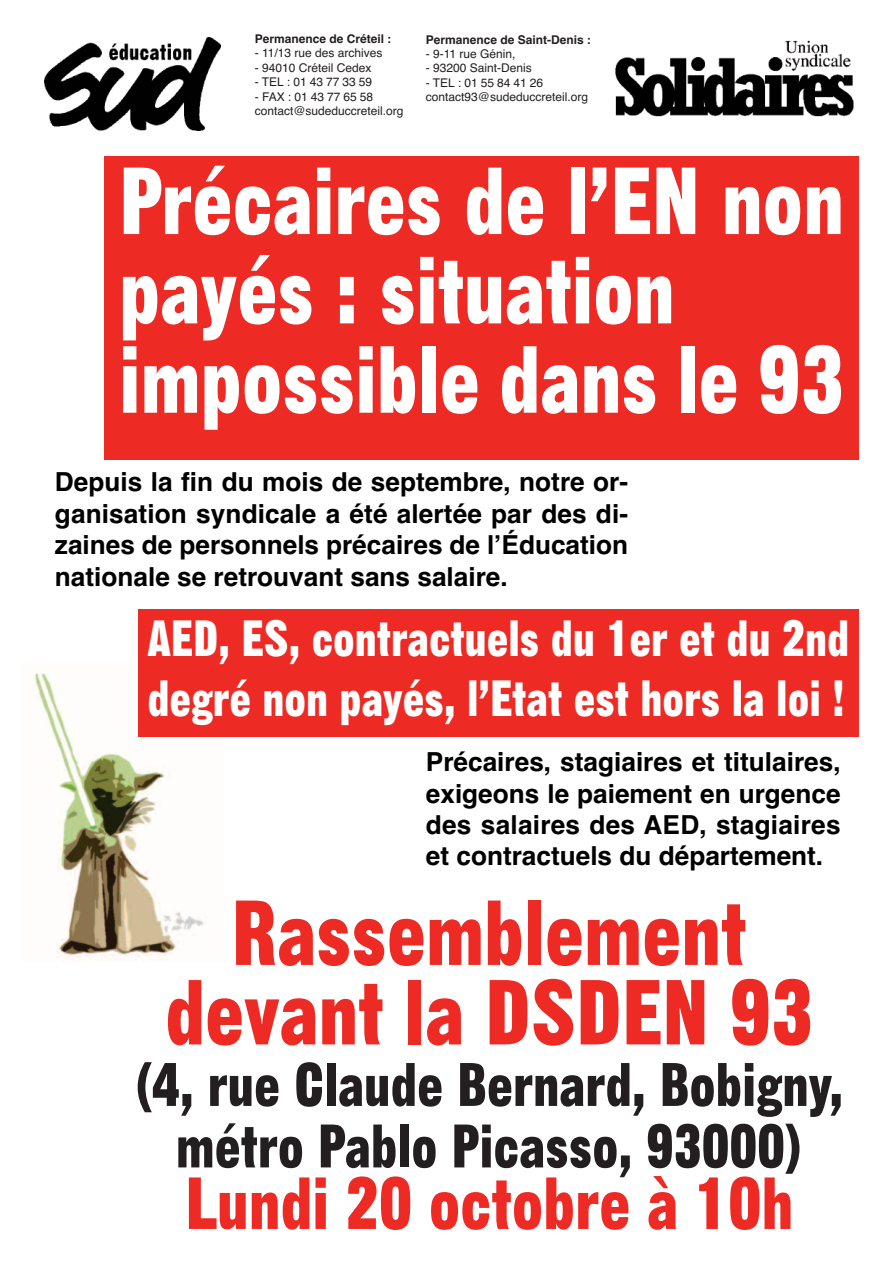
<style>
.page{position:relative;width:893px;height:1263px;background:#fff}
.page>*{position:absolute;margin:0;border:0;box-sizing:border-box;transform-origin:0 0}
.t1{font:93px/89.2px "Gothic No 13 BT";color:#fff}
.t2{font:90px/79.5px "Gothic No 13 BT";color:#ee2a25;text-align:center}
.t3{font:72px "Gothic No 13 BT";color:#ee2a25}
.t4{font:60px/61.5px "Gothic No 13 BT";color:#231f20;text-align:center}
.t5{font:49.8px/59.7px "Gothic No 13 BT";color:#fff}
.t6{font:700 26.1px/31.3px "Helvetica";color:#000;text-align:justify}
.t7{font:12px/14.4px "Helvetica";color:#231f20}
.t8{font:700 12px "Helvetica";color:#231f20}
</style>
<div class="page">
<img style="left:34px;top:673px;width:191px;height:289px">
<div style="left:104px;top:156px;width:755px;height:303px;background:#ee2a25"></div>
<div style="left:138px;top:609px;width:721px;height:127px;background:#ee2a25"></div>
<img style="left:615px;top:40px;width:239px;height:77px">
<img style="left:45px;top:37px;width:175px;height:93px">
<p class="t8" style="left:255px;top:32px;width:138px">Permanence de Créteil :</p>
<p class="t7" style="left:255px;top:46px;width:129px">- 11/13 rue des archives</p>
<p class="t7" style="left:255px;top:60px;width:118px">- 94010 Créteil Cedex</p>
<p class="t7" style="left:255px;top:75px;width:119px">- TEL : 01 43 77 33 59</p>
<p class="t7" style="left:255px;top:89px;width:150px">- FAX : 01 43 77 65 58 contact@sudeduccreteil.org</p>
<p class="t8" style="left:426px;top:32px;width:167px">Permanence de Saint-Denis :</p>
<p class="t7" style="left:426px;top:47px;width:91px">- 9-11 rue Génin,</p>
<p class="t7" style="left:426px;top:61px;width:108px">- 93200 Saint-Denis</p>
<p class="t7" style="left:426px;top:75px;width:164px">- TEL : 01 55 84 41 26 contact93@sudeduccreteil.org</p>
<h1 class="t1" style="left:119px;top:157px;width:726px">Précaires de l’EN non payés : situation impossible dans le 93</h1>
<p class="t6" style="left:55px;top:467px;width:575px">Depuis la fin du mois de septembre, notre or&shy;ganisation syndicale a été alertée par des di&shy;zaines de personnels précaires de l’Éducation nationale se retrouvant sans salaire.</p>
<h3 class="t5" style="left:147px;top:609px;width:703px">AED, ES, contractuels du 1er et du 2nd degré non payés, l’Etat est hors la loi !</h3>
<p class="t6" style="left:426px;top:746px;width:416px">Précaires, stagiaires et titulaires, exigeons le paiement en urgence des salaires des AED, stagiaires et contractuels du département.</p>
<h2 class="t2" style="left:165px;top:894px;width:649px">Rassemblement devant la DSDEN 93</h2>
<h3 class="t4" style="left:135px;top:1054px;width:710px">(4, rue Claude Bernard, Bobigny, métro Pablo Picasso, 93000)</h3>
<h3 class="t3" style="left:185px;top:1162px;width:610px">Lundi 20 octobre à 10h</h3>
</div>
